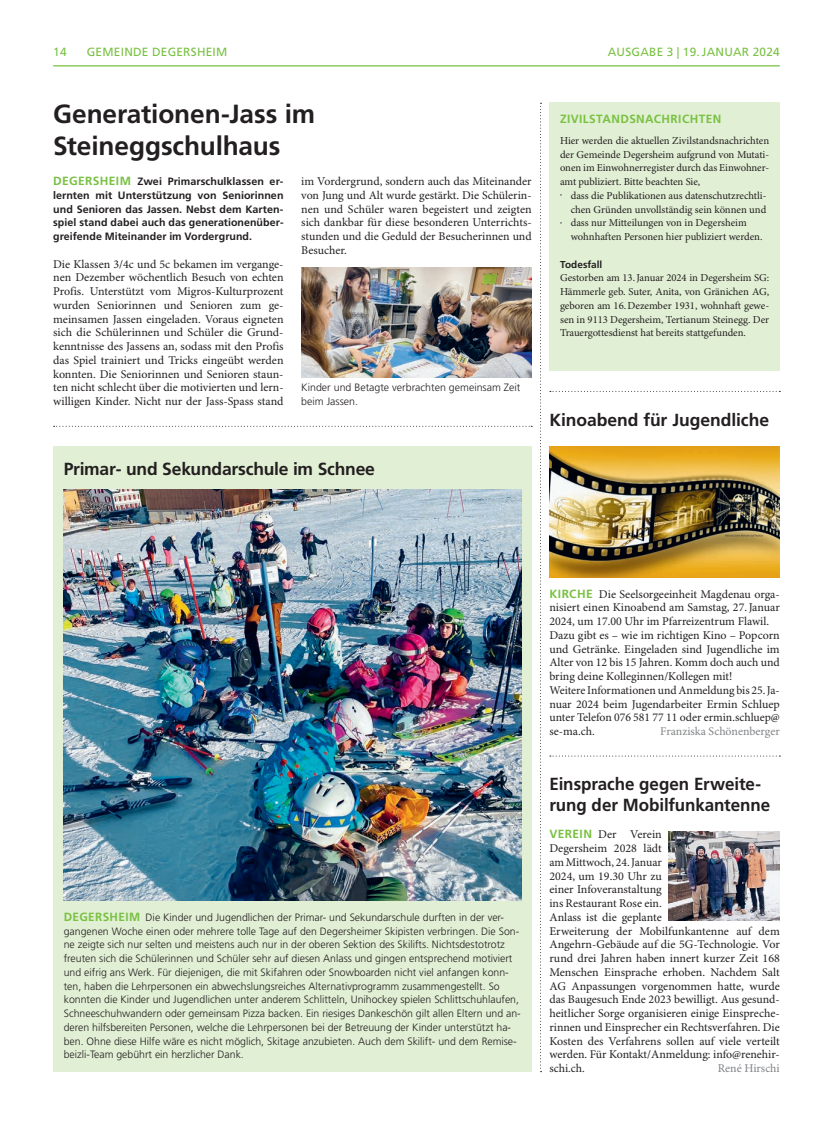
<style>
.page{position:relative;width:833px;height:1134px;background:#fff}
.page>*{position:absolute;margin:0;border:0;box-sizing:border-box;transform-origin:0 0}
.t1{font:700 26.25px/31.2px "Frutiger LT Std";letter-spacing:-.005em;color:#231f20}
.t2{font:700 17.5px/21.2px "Frutiger LT Std";letter-spacing:-.005em;color:#231f20}
.t3{font:11.88px/13.8px "Minion Pro";color:#231f20;text-align:justify}
.t4{font:11.88px "Frutiger LT Std";letter-spacing:.02em;color:#79c142}
.t5{font:11.88px "Minion Pro";letter-spacing:-.005em;color:#808285}
.t6{font:700 11.88px "Frutiger LT Std";letter-spacing:.035em;color:#79c142}
.t7{font:300 10.62px/13.8px "Frutiger LT Std";color:#231f20}
.t8{font:10.62px/13.8px "Minion Pro";letter-spacing:-.005em;color:#231f20;text-align:justify}
.t9{font:700 10.62px/13.8px "Frutiger LT Std";letter-spacing:.005em;color:#231f20;text-align:justify}
.t10{font:700 10px "Frutiger LT Std";color:#231f20}
.s1{font-size:11.88px;color:#79c142}
.s2{font-weight:700;font-size:11.88px;color:#79c142}
.s3{font-family:"Frutiger LT Std";font-weight:700;color:#79c142}
</style>
<div class="page">
<hr style="left:53px;top:65px;width:727px;height:1px;background:#79c142">
<svg style="left:540px;top:103px;width:1px;height:969px"></svg>
<svg style="left:54px;top:426px;width:478px;height:1px"></svg>
<div style="left:53px;top:446px;width:478px;height:626px;background:#e1efd4"></div>
<svg style="left:550px;top:391px;width:230px;height:1px"></svg>
<svg style="left:550px;top:755px;width:230px;height:1px"></svg>
<div style="left:549px;top:103px;width:231px;height:268px;background:#e1efd4"></div>
<img style="left:301px;top:268px;width:230px;height:110px">
<img style="left:669px;top:831px;width:111px;height:90px">
<img style="left:549px;top:446px;width:231px;height:131px">
<img style="left:64px;top:489px;width:457px;height:411px">
<p class="t4" style="left:53px;top:45px;width:15px">14</p>
<p class="t4" style="left:87px;top:45px;width:142px">GEMEINDE DEGERSHEIM</p>
<p class="t4" style="left:608px;top:45px;width:18px">AUSGABE</p>
<p class="t4" style="left:667px;top:45px;width:50px">3 | 19.JANUAR</p>
<p class="t4" style="left:752px;top:45px;width:29px">2024</p>
<h1 class="t1" style="left:53px;top:99px;width:263px">Generationen-Jass im<br>Steineggschulhaus</h1>
<p class="t9" style="left:53px;top:175px;width:232px"><span class="s1">DEGERSHEIM</span> Zwei Primarschulklassen er&shy;lernten mit Unterstützung von Seniorinnen und Senioren das Jassen. Nebst dem Karten&shy;spiel stand dabei auch das generationenüber&shy;greifende Miteinander im Vordergrund.</p>
<p class="t3" style="left:53px;top:257px;width:232px">Die Klassen 3/4c und 5c bekamen im vergange&shy;nen Dezember wöchentlich Besuch von echten Profis. Unterstützt vom Migros-Kulturprozent wurden Seniorinnen und Senioren zum ge&shy;meinsamen Jassen eingeladen. Voraus eigneten sich die Schülerinnen und Schüler die Grund&shy;kenntnisse des Jassens an, sodass mit den Profis das Spiel trainiert und Tricks eingeübt werden konnten. Die Seniorinnen und Senioren staun&shy;ten nicht schlecht über die motivierten und lern&shy;willigen Kinder. Nicht nur der Jass-Spass stand</p>
<p class="t3" style="left:301px;top:175px;width:232px">im Vordergrund, sondern auch das Miteinander von Jung und Alt wurde gestärkt. Die Schülerin&shy;nen und Schüler waren begeistert und zeigten sich dankbar für diese besonderen Unterrichts&shy;stunden und die Geduld der Besucherinnen und Besucher.</p>
<p class="t7" style="left:301px;top:381px;width:221px">Kinder und Betagte verbrachten gemeinsam Zeit beim Jassen.</p>
<h2 class="t2" style="left:64px;top:458px;width:313px">Primar- und Sekundarschule im Schnee</h2>
<p class="t6" style="left:560px;top:112px;width:163px">ZIVILSTANDSNACHRICHTEN</p>
<p class="t8" style="left:560px;top:134px;width:211px">Hier werden die aktuellen Zivilstandsnachrichten der Gemeinde Degersheim aufgrund von Mutati&shy;onen im Einwohnerregister durch das Einwohner&shy;amt publiziert. Bitte beachten Sie,</p>
<p class="t8" style="left:560px;top:189px;width:208px;text-align:right"><sup>•</sup> dass die Publikationen aus datenschutzrechtli&shy;chen Gründen unvollständig sein können und</p>
<p class="t8" style="left:570px;top:217px;width:193px;text-indent:-11px"><sup>•</sup> dass nur Mitteilungen von in Degersheim wohnhaften Personen hier publiziert werden.</p>
<p class="t10" style="left:560px;top:258px;width:44px">Todesfall</p>
<p class="t8" style="left:560px;top:272px;width:211px">Gestorben am 13.Januar 2024 in Degersheim SG:<br>Hämmerle geb. Suter, Anita, von Gränichen AG, geboren am 16.Dezember 1931, wohnhaft gewe&shy;sen in 9113 Degersheim, Tertianum Steinegg. Der Trauergottesdienst hat bereits stattgefunden.</p>
<h2 class="t2" style="left:549px;top:409px;width:221px">Kinoabend für Jugendliche</h2>
<p class="t7" style="left:64px;top:910px;width:458px"><span class="s2">DEGERSHEIM</span> Die Kinder und Jugendlichen der Primar- und Sekundarschule durften in der ver&shy;gangenen Woche einen oder mehrere tolle Tage auf den Degersheimer Skipisten verbringen. Die Son&shy;ne zeigte sich nur selten und meistens auch nur in der oberen Sektion des Skilifts. Nichtsdestotrotz freuten sich die Schülerinnen und Schüler sehr auf diesen Anlass und gingen entsprechend motiviert und eifrig ans Werk. Für diejenigen, die mit Skifahren oder Snowboarden nicht viel anfangen konn&shy;ten, haben die Lehrpersonen ein abwechslungsreiches Alternativprogramm zusammengestellt. So konnten die Kinder und Jugendlichen unter anderem Schlitteln, Unihockey spielen Schlittschuhlaufen, Schneeschuhwandern oder gemeinsam Pizza backen. Ein riesiges Dankeschön gilt allen Eltern und an&shy;deren hilfsbereiten Personen, welche die Lehrpersonen bei der Betreuung der Kinder unterstützt ha&shy;ben. Ohne diese Hilfe wäre es nicht möglich, Skitage anzubieten. Auch dem Skilift- und dem Remise&shy;beizli-Team gebührt ein herzlicher Dank.</p>
<p class="t3" style="left:549px;top:587px;width:232px;text-align:left"><span class="s3">KIRCHE</span> Die Seelsorgeeinheit Magdenau orga&shy;nisiert einen Kinoabend am Samstag, 27.Januar 2024, um 17.00 Uhr im Pfarreizentrum Flawil.<br>Dazu gibt es – wie im richtigen Kino – Popcorn und Getränke. Eingeladen sind Jugendliche im Alter von 12 bis 15 Jahren. Komm doch auch und bring deine Kolleginnen/Kollegen mit!<br>Weitere Informationen und Anmeldung bis 25.Ja&shy;nuar 2024 beim Jugendarbeiter Ermin Schluep unter Telefon 076 581 77 11 oder ermin.schluep@ se-ma.ch.</p>
<p class="t5" style="left:660px;top:724px;width:121px">Franziska Schönenberger</p>
<h2 class="t2" style="left:549px;top:774px;width:222px">Einsprache gegen Erweite&shy;rung der Mobilfunkantenne</h2>
<p class="t3" style="left:549px;top:828px;width:232px;text-align:left"><span class="s3">VEREIN</span> Der Verein<br>Degersheim 2028 lädt<br>am Mittwoch, 24.Januar<br>2024, um 19.30 Uhr zu<br>einer Infoveranstaltung<br>ins Restaurant Rose ein.<br>Anlass ist die geplante<br>Erweiterung der Mobilfunkantenne auf dem Angehrn-Gebäude auf die 5G-Technologie. Vor rund drei Jahren haben innert kurzer Zeit 168<br>Menschen Einsprache erhoben. Nachdem Salt AG Anpassungen vorgenommen hatte, wurde das Baugesuch Ende 2023 bewilligt. Aus gesund&shy;heitlicher Sorge organisieren einige Einspreche&shy;rinnen und Einsprecher ein Rechtsverfahren. Die Kosten des Verfahrens sollen auf viele verteilt werden. Für Kontakt/Anmeldung: info@renehir&shy;schi.ch.</p>
<p class="t5" style="left:718px;top:1061px;width:63px">René Hirschi</p>
</div>
